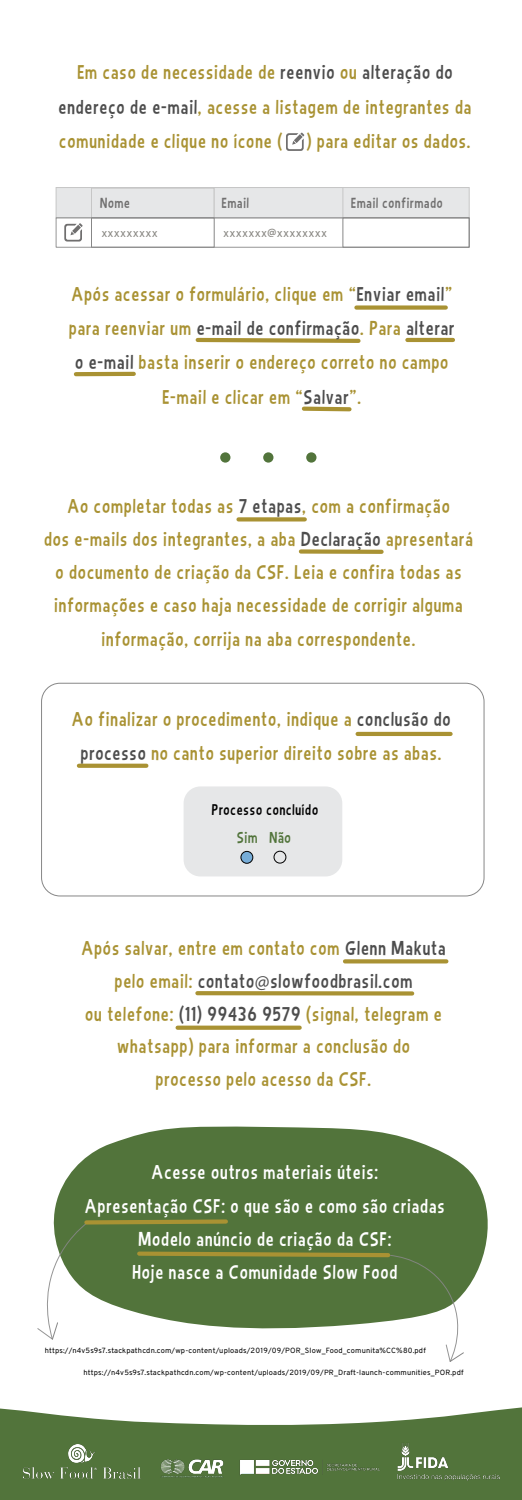
<style>
.page{position:relative;width:522px;height:1500px;background:#fff}
.page>*{position:absolute;margin:0;border:0;box-sizing:border-box;transform-origin:0 0}
.t1{font:20.04px/34.2px "Bimbo JVE";letter-spacing:.025em;color:#a99233;text-align:center}
.t2{font:20.04px/33.3px "Bimbo JVE";letter-spacing:.025em;color:#fff;text-align:center}
.t3{font:15.9px "Bimbo JVE";letter-spacing:.015em;color:#52743b}
.t4{font:15.36px "Bimbo JVE";letter-spacing:.025em;color:#000}
.t5{font:14.7px "Bimbo JVE";letter-spacing:.025em;color:#706f6f}
.t6{font:11.7px "Overpass";letter-spacing:.025em;color:#56544d}
.t7{font:7.5px "Overpass";letter-spacing:.025em;color:#000}
.s1{color:#4d4d4d}
.s2{font-family:"Myriad Pro";color:#4d4d4d}
</style>
<div class="page">
<div style="left:41px;top:683px;width:443px;height:213px;border:1px solid #878787;border-radius:18px"></div>
<svg style="left:54px;top:1126px;width:434px;height:167px;fill:#52743b"></svg>
<div style="left:184px;top:786px;width:158px;height:90px;background:#e6e7e8;border-radius:17px"></div>
<svg style="left:195px;top:337px;width:166px;height:6px"></svg>
<svg style="left:0;top:1407px;width:522px;height:93px;fill:#52743b"></svg>
<img style="left:397px;top:1442px;width:102px;height:38px">
<img style="left:23px;top:1444px;width:118px;height:35px">
<img style="left:155px;top:1448px;width:229px;height:35px">
<svg style="left:286px;top:133px;width:18px;height:18px"></svg>
<div style="left:56px;top:187px;width:413px;height:31px;background:#e6e7e8;border:1px solid #c6c6c6"></div>
<div style="left:91px;top:188px;width:123px;height:30px;background:#e6e7e8;border:1px solid #c6c6c6"></div>
<div style="left:214px;top:187px;width:129px;height:31px;background:#e6e7e8;border:1px solid #c6c6c6"></div>
<div style="left:56px;top:218px;width:414px;height:30px;border:1px solid #878787"></div>
<div style="left:91px;top:218px;width:123px;height:30px;border:1px solid #878787"></div>
<div style="left:343px;top:218px;width:127px;height:30px;border:1px solid #878787"></div>
<svg style="left:64px;top:223px;width:19px;height:18px"></svg>
<svg style="left:238px;top:517px;width:67px;height:4px"></svg>
<svg style="left:298px;top:549px;width:86px;height:5px"></svg>
<div style="left:356px;top:305px;width:90px;height:5px;background:#a99233"></div>
<hr style="left:407px;top:338px;width:46px;height:4px;background:#a99233">
<svg style="left:73px;top:371px;width:63px;height:6px"></svg>
<svg style="left:301px;top:406px;width:51px;height:6px"></svg>
<div style="left:241px;top:851px;width:12px;height:12px;background:#77add8;border-radius:50%"></div>
<div style="left:241px;top:851px;width:12px;height:12px;border:1px solid #000;border-radius:50%"></div>
<div style="left:274px;top:851px;width:12px;height:12px;border:1px solid #000;border-radius:50%"></div>
<svg style="left:345px;top:959px;width:101px;height:4px"></svg>
<svg style="left:195px;top:991px;width:220px;height:5px"></svg>
<div style="left:178px;top:1025px;width:122px;height:5px;background:#a99233"></div>
<svg style="left:38px;top:1217px;width:426px;height:145px"></svg>
<div style="left:220px;top:452px;width:10px;height:11px;background:#52743b;border-radius:50%"></div>
<div style="left:263px;top:452px;width:10px;height:11px;background:#52743b;border-radius:50%"></div>
<div style="left:306px;top:452px;width:10px;height:11px;background:#52743b;border-radius:50%"></div>
<hr style="left:358px;top:732px;width:93px;height:4px;background:#a99233">
<svg style="left:79px;top:764px;width:67px;height:4px"></svg>
<p class="t1" style="left:58px;top:56px;width:415px">Em caso de necessidade de <span class="s1">reenvio</span> ou <span class="s1">alteração do endereço de e-mail</span>, acesse a listagem de integrantes da comunidade e clique no ícone ( ) para editar os dados.</p>
<p class="t5" style="left:100px;top:195px;width:32px">Nome</p>
<p class="t5" style="left:222px;top:195px;width:29px">Email</p>
<p class="t5" style="left:351px;top:195px;width:93px">Email confirmado</p>
<p class="t6" style="left:101px;top:226px;width:58px">xxxxxxxxx</p>
<p class="t6" style="left:223px;top:226px;width:105px">xxxxxxx@xxxxxxxx</p>
<p class="t1" style="left:69px;top:277px;width:387px">Após acessar o formulário, clique em “<span class="s1">Enviar email</span>” para reenviar um <span class="s1">e-mail de confirmação</span>. Para <span class="s1">alterar o e-mail</span> basta inserir o endereço correto no campo E-mail e clicar em “<span class="s1">Salvar</span>”.</p>
<p class="t1" style="left:44px;top:489px;width:431px;line-height:33.3px">Ao completar todas as <span class="s1">7 etapas</span>, com a confirmação<br>dos e-mails dos integrantes, a aba <span class="s1">Declaração</span> apresentará o documento de criação da CSF. Leia e confira todas as informações e caso haja necessidade de corrigir alguma informação, corrija na aba correspondente.</p>
<p class="t1" style="left:71px;top:703px;width:381px;line-height:33.3px">Ao finalizar o procedimento, indique a <span class="s1">conclusão do processo</span> no canto superior direito sobre as abas.</p>
<p class="t4" style="left:212px;top:801px;width:108px">Processo concluído</p>
<p class="t3" style="left:237px;top:828px;width:56px">Sim Não</p>
<p class="t1" style="left:81px;top:932px;width:366px;line-height:32.7px">Após salvar, entre em contato com <span class="s1">Glenn Makuta </span>pelo email: <span class="s1">contato</span><span class="s2">@</span><span class="s1">slowfoodbrasil.com<br></span>ou telefone: <span class="s1">(11) 99436 9579</span> (signal, telegram e whatsapp) para informar a conclusão do<br>processo pelo acesso da CSF.</p>
<p class="t2" style="left:85px;top:1156px;width:362px">Acesse outros materiais úteis:<br>Apresentação CSF: o que são e como são criadas Modelo anúncio de criação da CSF:<br>Hoje nasce a Comunidade Slow Food</p>
<p class="t7" style="left:45px;top:1345px;width:383px">https://n4v5s9s7.stackpathcdn.com/wp-content/uploads/2019/09/POR_Slow_Food_comunita%CC%80.pdf</p>
<p class="t7" style="left:84px;top:1367px;width:382px">https://n4v5s9s7.stackpathcdn.com/wp-content/uploads/2019/09/PR_Draft-launch-communities_POR.pdf</p>
</div>
